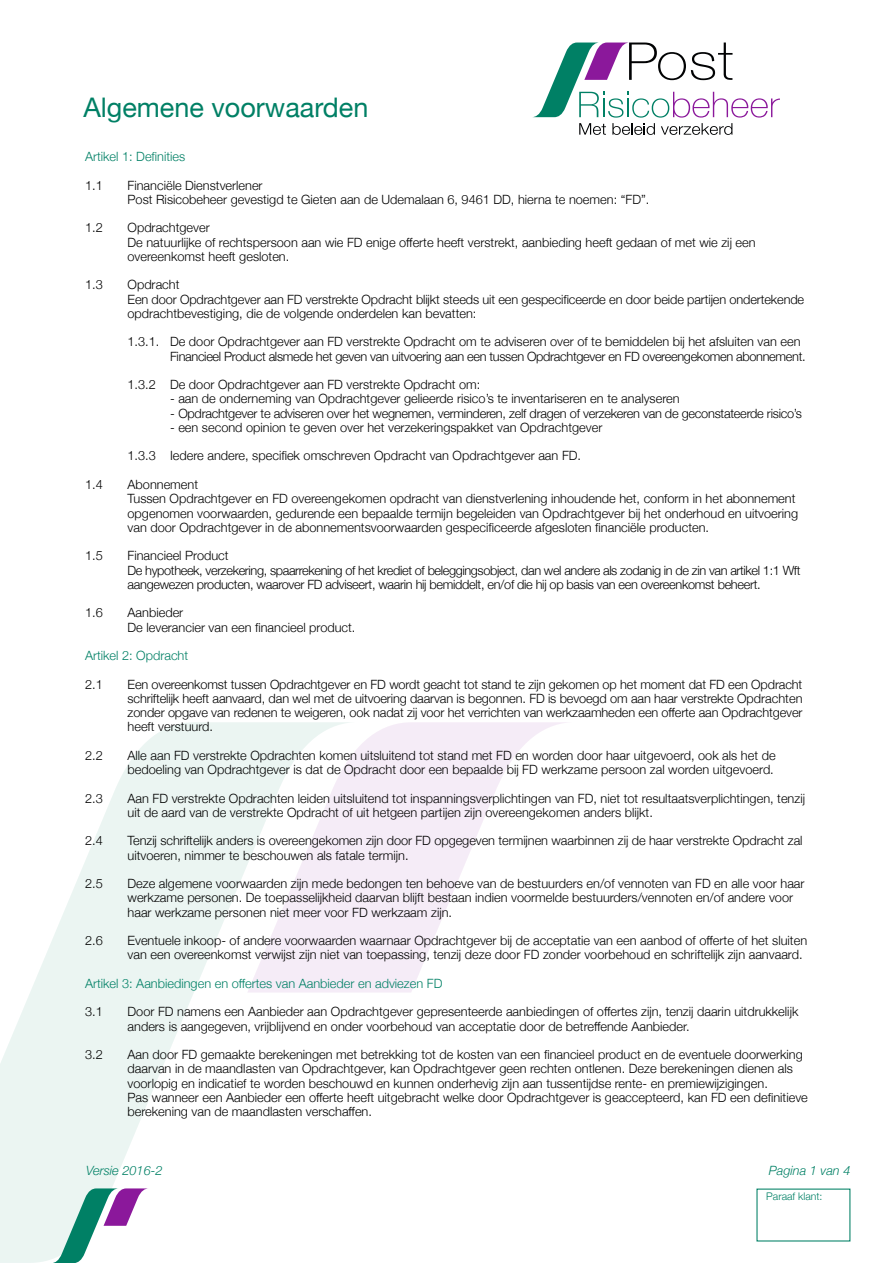
<style>
.page{position:relative;width:893px;height:1263px;background:#fff}
.page>*{position:absolute;margin:0;border:0;box-sizing:border-box;transform-origin:0 0}
.t1{font:27px "Helvetica Neue";color:#008065}
.t2{font:300 12.75px/14.2px "Helvetica Neue";color:#000}
.t3{font:300 12.75px/14.2px "Helvetica Neue";letter-spacing:-.025em;color:#000}
.t4{font:300 12.75px "Helvetica Neue";letter-spacing:-.02em;color:#000}
.t5{font:300 12.75px "Helvetica Neue";color:#008065}
.t6{font:italic 300 12.75px "Helvetica Neue";color:#008065}
.t7{font:300 10.5px "Helvetica Neue";color:#008065}
</style>
<div class="page">
<svg style="left:0;top:722px;width:358px;height:466px"></svg>
<svg style="left:247px;top:722px;width:319px;height:270px;fill:#f5ecf7"></svg>
<svg style="left:0;top:1188px;width:148px;height:75px"></svg>
<svg style="left:533px;top:43px;width:247px;height:92px"></svg>
<h1 class="t1" style="left:83px;top:88px;width:287px">Algemene voorwaarden</h1>
<p class="t5" style="left:85px;top:146px;width:102px">Artikel 1: Definities</p>
<p class="t2" style="left:85px;top:177px;width:19px">1.1</p>
<p class="t2" style="left:128px;top:177px;width:523px">Financiële Dienstverlener<br>Post Risicobeheer gevestigd te Gieten aan de Udemalaan 6, 9461 DD, hierna te noemen: “FD”.</p>
<p class="t2" style="left:85px;top:220px;width:19px">1.2</p>
<p class="t2" style="left:128px;top:220px;width:630px">Opdrachtgever<br>De natuurlijke of rechtspersoon aan wie FD enige offerte heeft verstrekt, aanbieding heeft gedaan of met wie zij een overeenkomst heeft gesloten.</p>
<p class="t2" style="left:85px;top:277px;width:19px">1.3</p>
<p class="t2" style="left:128px;top:277px;width:678px">Opdracht<br>Een door Opdrachtgever aan FD verstrekte Opdracht blijkt steeds uit een gespecificeerde en door beide partijen ondertekende opdrachtbevestiging, die de volgende onderdelen kan bevatten:</p>
<p class="t3" style="left:170px;top:334px;width:637px;text-indent:-43px">1.3.1. De door Opdrachtgever aan FD verstrekte Opdracht om te adviseren over of te bemiddelen bij het afsluiten van een<br>Financieel Product alsmede het geven van uitvoering aan een tussen Opdrachtgever en FD overeengekomen abonnement.</p>
<p class="t2" style="left:128px;top:377px;width:354px">1.3.2 De door Opdrachtgever aan FD verstrekte Opdracht om:</p>
<p class="t2" style="left:170px;top:391px;width:511px">- aan de onderneming van Opdrachtgever gelieerde risico’s te inventariseren en te analyseren</p>
<p class="t4" style="left:170px;top:403px;width:633px">- Opdrachtgever te adviseren over het wegnemen, verminderen, zelf dragen of verzekeren van de geconstateerde risico’s</p>
<p class="t2" style="left:170px;top:419px;width:434px">- een second opinion te geven over het verzekeringspakket van Opdrachtgever</p>
<p class="t2" style="left:128px;top:448px;width:455px">1.3.3 Iedere andere, specifiek omschreven Opdracht van Opdrachtgever aan FD.</p>
<p class="t2" style="left:85px;top:476px;width:19px">1.4</p>
<p class="t2" style="left:128px;top:476px;width:672px">Abonnement<br>Tussen Opdrachtgever en FD overeengekomen opdracht van dienstverlening inhoudende het, conform in het abonnement opgenomen voorwaarden, gedurende een bepaalde termijn begeleiden van Opdrachtgever bij het onderhoud en uitvoering van door Opdrachtgever in de abonnementsvoorwaarden gespecificeerde afgesloten financiële producten.</p>
<p class="t2" style="left:85px;top:548px;width:19px">1.5</p>
<p class="t3" style="left:128px;top:548px;width:674px">Financieel Product<br>De hypotheek, verzekering, spaarrekening of het krediet of beleggingsobject, dan wel andere als zodanig in de zin van artikel 1:1 Wft aangewezen producten, waarover FD adviseert, waarin hij bemiddelt, en/of die hij op basis van een overeenkomst beheert.</p>
<p class="t2" style="left:85px;top:605px;width:19px">1.6</p>
<p class="t2" style="left:128px;top:605px;width:229px">Aanbieder<br>De leverancier van een financieel product.</p>
<p class="t5" style="left:85px;top:645px;width:105px">Artikel 2: Opdracht</p>
<p class="t2" style="left:85px;top:676px;width:19px">2.1</p>
<p class="t2" style="left:128px;top:676px;width:676px;text-align:justify">Een overeenkomst tussen Opdrachtgever en FD wordt geacht tot stand te zijn gekomen op het moment dat FD een Opdracht schriftelijk heeft aanvaard, dan wel met de uitvoering daarvan is begonnen. FD is bevoegd om aan haar verstrekte Opdrachten zonder opgave van redenen te weigeren, ook nadat zij voor het verrichten van werkzaamheden een offerte aan Opdrachtgever heeft verstuurd.</p>
<p class="t2" style="left:85px;top:747px;width:19px">2.2</p>
<p class="t2" style="left:128px;top:747px;width:650px">Alle aan FD verstrekte Opdrachten komen uitsluitend tot stand met FD en worden door haar uitgevoerd, ook als het de bedoeling van Opdrachtgever is dat de Opdracht door een bepaalde bij FD werkzame persoon zal worden uitgevoerd.</p>
<p class="t2" style="left:85px;top:790px;width:19px">2.3</p>
<p class="t2" style="left:128px;top:790px;width:679px">Aan FD verstrekte Opdrachten leiden uitsluitend tot inspanningsverplichtingen van FD, niet tot resultaatsverplichtingen, tenzij uit de aard van de verstrekte Opdracht of uit hetgeen partijen zijn overeengekomen anders blijkt.</p>
<p class="t2" style="left:85px;top:833px;width:19px">2.4</p>
<p class="t2" style="left:128px;top:833px;width:676px">Tenzij schriftelijk anders is overeengekomen zijn door FD opgegeven termijnen waarbinnen zij de haar verstrekte Opdracht zal uitvoeren, nimmer te beschouwen als fatale termijn.</p>
<p class="t2" style="left:85px;top:875px;width:19px">2.5</p>
<p class="t2" style="left:128px;top:875px;width:678px">Deze algemene voorwaarden zijn mede bedongen ten behoeve van de bestuurders en/of vennoten van FD en alle voor haar werkzame personen. De toepasselijkheid daarvan blijft bestaan indien voormelde bestuurders/vennoten en/of andere voor haar werkzame personen niet meer voor FD werkzaam zijn.</p>
<p class="t2" style="left:85px;top:932px;width:19px">2.6</p>
<p class="t2" style="left:128px;top:932px;width:681px">Eventuele inkoop- of andere voorwaarden waarnaar Opdrachtgever bij de acceptatie van een aanbod of offerte of het sluiten van een overeenkomst verwijst zijn niet van toepassing, tenzij deze door FD zonder voorbehoud en schriftelijk zijn aanvaard.</p>
<p class="t5" style="left:85px;top:973px;width:359px">Artikel 3: Aanbiedingen en offertes van Aanbieder en adviezen FD</p>
<p class="t2" style="left:85px;top:1004px;width:19px">3.1</p>
<p class="t2" style="left:128px;top:1004px;width:672px">Door FD namens een Aanbieder aan Opdrachtgever gepresenteerde aanbiedingen of offertes zijn, tenzij daarin uitdrukkelijk anders is aangegeven, vrijblijvend en onder voorbehoud van acceptatie door de betreffende Aanbieder.</p>
<p class="t2" style="left:85px;top:1046px;width:19px">3.2</p>
<p class="t2" style="left:128px;top:1046px;width:682px">Aan door FD gemaakte berekeningen met betrekking tot de kosten van een financieel product en de eventuele doorwerking daarvan in de maandlasten van Opdrachtgever, kan Opdrachtgever geen rechten ontlenen. Deze berekeningen dienen als voorlopig en indicatief te worden beschouwd en kunnen onderhevig zijn aan tussentijdse rente- en premiewijzigingen.<br>Pas wanneer een Aanbieder een offerte heeft uitgebracht welke door Opdrachtgever is geaccepteerd, kan FD een definitieve berekening van de maandlasten verschaffen.</p>
<p class="t6" style="left:86px;top:1160px;width:78px">Versie 2016-2</p>
<p class="t6" style="left:769px;top:1160px;width:83px">Pagina 1 van 4</p>
<p class="t7" style="left:766px;top:1187px;width:58px">Paraaf klant:</p>
</div>
